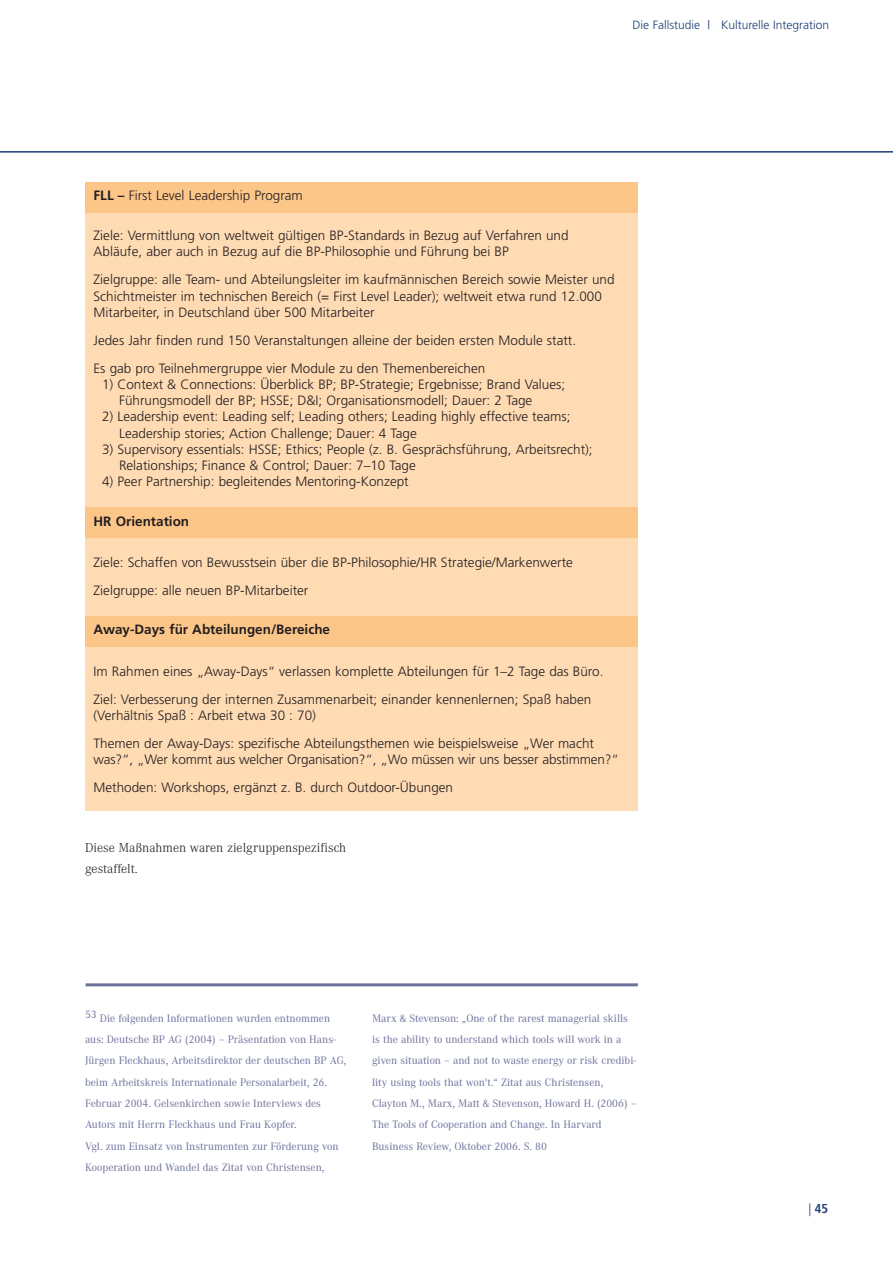
<style>
.page{position:relative;width:893px;height:1263px;background:#fff}
.page>*{position:absolute;margin:0;border:0;box-sizing:border-box;transform-origin:0 0}
.t1{font:300 13.5px/16.2px "Frutiger";color:#231f20}
.t2{font:300 13.5px/21.3px "Corporate A";color:#231f20}
.t3{font:700 13.5px "Frutiger";color:#231f20}
.t4{font:700 12.75px "Frutiger Condensed BQ";color:#1c3d75}
.t5{font:300 12px "Frutiger";color:#1c3d75}
.t6{font:11.25px/21.3px "Corporate A";color:#6c729c}
.s1{font-weight:700}
.s2{font-weight:300}
</style>
<div class="page">
<div style="left:85px;top:182px;width:553px;height:629px;background:#ffdbb4"></div>
<hr style="left:0;top:151px;width:893px;height:2px;background:#1c3d75">
<div style="left:85px;top:182px;width:553px;height:31px;background:#fdc689"></div>
<div style="left:85px;top:507px;width:553px;height:31px;background:#fdc689"></div>
<div style="left:85px;top:616px;width:553px;height:31px;background:#fdc689"></div>
<hr style="left:86px;top:983px;width:552px;height:3px;background:#6c729c">
<p class="t5" style="left:632px;top:20px;width:198px">Die Fallstudie | Kulturelle Integration</p>
<p class="t1" style="left:94px;top:189px;width:211px"><span class="s1">FLL –</span> First Level Leadership Program</p>
<p class="t1" style="left:94px;top:228px;width:477px">Ziele: Vermittlung von weltweit gültigen BP-Standards in Bezug auf Verfahren und<br>Abläufe, aber auch in Bezug auf die BP-Philosophie und Führung bei BP</p>
<p class="t1" style="left:94px;top:273px;width:522px">Zielgruppe: alle Team- und Abteilungsleiter im kaufmännischen Bereich sowie Meister und<br>Schichtmeister im technischen Bereich (= First Level Leader); weltweit etwa rund 12.000<br>Mitarbeiter, in Deutschland über 500 Mitarbeiter</p>
<p class="t1" style="left:94px;top:327px;width:484px;line-height:27.9px">Jedes Jahr finden rund 150 Veranstaltungen alleine der beiden ersten Module statt.<br>Es gab pro Teilnehmergruppe vier Module zu den Themenbereichen</p>
<p class="t1" style="left:119px;top:377px;width:448px;text-indent:-17px">1) Context &amp; Connections: Überblick BP; BP-Strategie; Ergebnisse; Brand Values;<br>Führungsmodell der BP; HSSE; D&amp;I; Organisationsmodell; Dauer: 2 Tage</p>
<p class="t1" style="left:119px;top:410px;width:453px;text-indent:-17px">2) Leadership event: Leading self; Leading others; Leading highly effective teams;<br>Leadership stories; Action Challenge; Dauer: 4 Tage</p>
<p class="t1" style="left:119px;top:442px;width:475px;text-indent:-17px">3) Supervisory essentials: HSSE; Ethics; People (z. B. Gesprächsführung, Arbeitsrecht);<br>Relationships; Finance &amp; Control; Dauer: 7–10 Tage</p>
<p class="t1" style="left:102px;top:474px;width:308px">4) Peer Partnership: begleitendes Mentoring-Konzept</p>
<p class="t3" style="left:94px;top:516px;width:97px">HR Orientation</p>
<p class="t1" style="left:94px;top:550px;width:481px;line-height:27.9px">Ziele: Schaffen von Bewusstsein über die BP-Philosophie/HR Strategie/Markenwerte<br>Zielgruppe: alle neuen BP-Mitarbeiter</p>
<p class="t3" style="left:94px;top:624px;width:238px">Away-Days für Abteilungen/Bereiche</p>
<p class="t1" style="left:94px;top:658px;width:511px;line-height:27.9px">Im Rahmen eines „Away-Days“ verlassen komplette Abteilungen für 1–2 Tage das Büro.<br>Ziel: Verbesserung der internen Zusammenarbeit; einander kennenlernen; Spaß haben</p>
<p class="t1" style="left:94px;top:703px;width:502px;line-height:27.9px">(Verhältnis Spaß : Arbeit etwa 30 : 70)<br>Themen der Away-Days: spezifische Abteilungsthemen wie beispielsweise „Wer macht</p>
<p class="t1" style="left:94px;top:747px;width:527px;line-height:27.9px">was?“, „Wer kommt aus welcher Organisation?“, „Wo müssen wir uns besser abstimmen?“<br>Methoden: Workshops, ergänzt z. B. durch Outdoor-Übungen</p>
<p class="t2" style="left:85px;top:838px;width:263px">Diese Maßnahmen waren zielgruppenspezifisch gestaffelt.</p>
<p class="t6" style="left:85px;top:1008px;width:263px">53 Die folgenden Informationen wurden entnommen aus: Deutsche BP AG (2004) – Präsentation von Hans-Jürgen Fleckhaus, Arbeitsdirektor der deutschen BP AG, beim Arbeitskreis Internationale Personalarbeit, 26.<br>Februar 2004. Gelsenkirchen sowie Interviews des Autors mit Herrn Fleckhaus und Frau Kopfer.<br>Vgl. zum Einsatz von Instrumenten zur Förderung von Kooperation und Wandel das Zitat von Christensen,</p>
<p class="t6" style="left:372px;top:1008px;width:266px">Marx &amp; Stevenson: „One of the rarest managerial skills is the ability to understand which tools will work in a given situation – and not to waste energy or risk credibi&shy;lity using tools that won't.“ Zitat aus Christensen, Clayton M., Marx, Matt &amp; Stevenson, Howard H. (2006) – The Tools of Cooperation and Change. In Harvard Business Review, Oktober 2006. S. 80</p>
<p class="t4" style="left:808px;top:1203px;width:21px"><span class="s2">|</span> 45</p>
</div>
